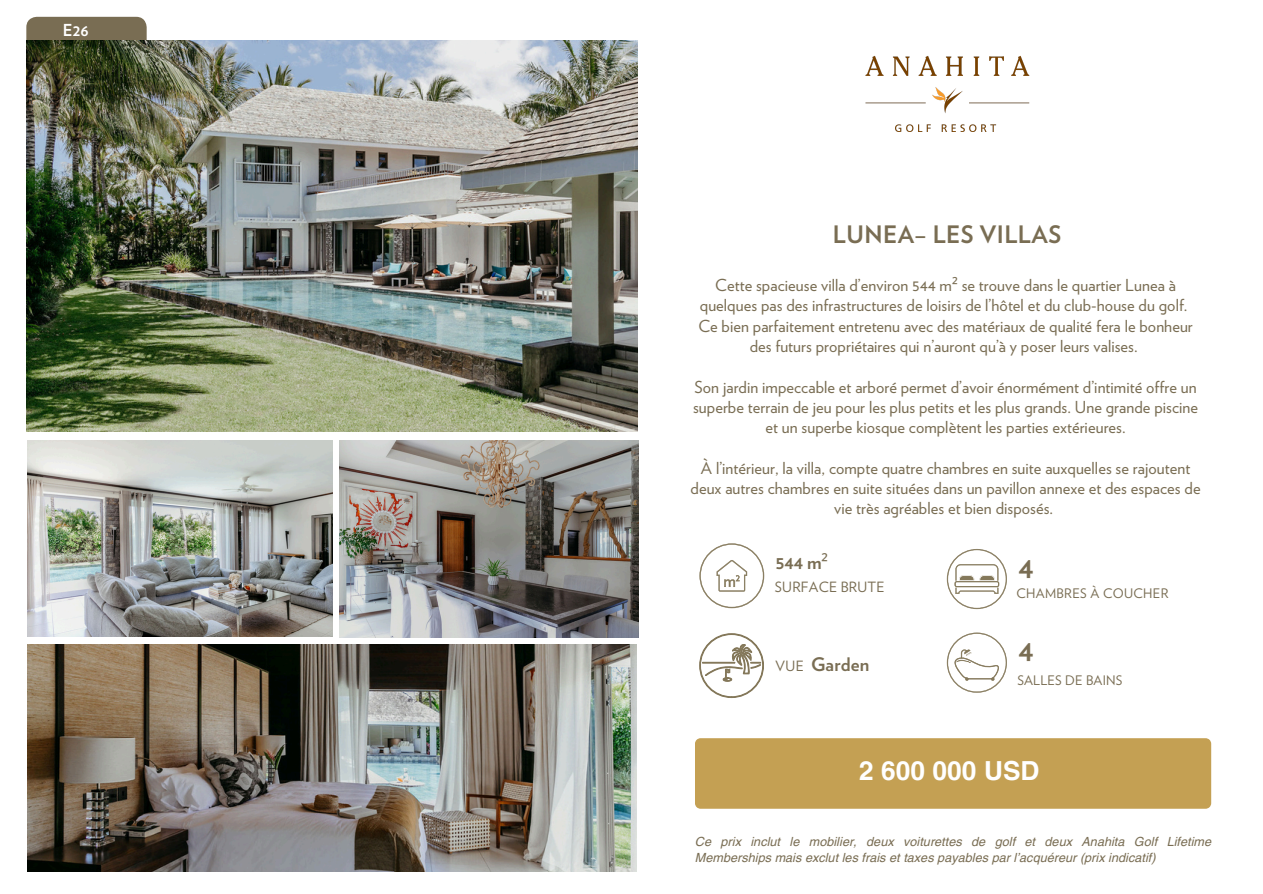
<style>
.page{position:relative;width:1263px;height:894px;background:#fff}
.page>*{position:absolute;margin:0;border:0;box-sizing:border-box;transform-origin:0 0}
.t1{font:700 30.15px "Verlag";color:#796d53}
.t2{font:700 26.25px "Helvetica LT Pro";letter-spacing:.005em;color:#fff}
.t3{font:700 24px "Verlag";letter-spacing:.02em;color:#796d53}
.t4{font:700 18.6px "Verlag";letter-spacing:.01em;color:#796d53}
.t5{font:16.5px/20.2px "Verlag";letter-spacing:.005em;color:#796d53;text-align:center}
.t6{font:700 16.5px "Verlag";color:#fff}
.t7{font:14.1px "Verlag";letter-spacing:.015em;color:#796d53}
.t8{font:13.05px "Verlag";letter-spacing:.025em;color:#796d53}
.t9{font:italic 12.6px/17px "Helvetica LT Pro";letter-spacing:.005em;color:#796d53}
.s1{font-family:"Noto Sans"}
.s2{font-family:"Noto Sans";font-weight:400}
</style>
<div class="page">
<img style="left:865px;top:55px;width:165px;height:77px">
<svg style="left:699px;top:543px;width:65px;height:65px"></svg>
<svg style="left:699px;top:633px;width:65px;height:64px"></svg>
<svg style="left:947px;top:549px;width:60px;height:60px"></svg>
<svg style="left:947px;top:632px;width:60px;height:60px"></svg>
<div style="left:695px;top:738px;width:516px;height:70px;background:#c4a053"></div>
<svg style="left:26px;top:17px;width:121px;height:24px;background:#786d54"></svg>
<img style="left:26px;top:41px;width:611px;height:390px">
<img style="left:28px;top:440px;width:305px;height:196px">
<img style="left:340px;top:440px;width:298px;height:197px">
<img style="left:28px;top:644px;width:609px;height:227px">
<h1 class="t6" style="left:63px;top:23px;width:27px">E26</h1>
<h3 class="t3" style="left:833px;top:224px;width:230px">LUNEA– LES VILLAS</h3>
<h6 class="t5" style="left:698px;top:276px;width:496px">Cette spacieuse villa d’environ 544 m<span class="s1">²</span> se trouve dans le quartier Lunea à quelques pas des infrastructures de loisirs de l’hôtel et du club-house du golf.<br>Ce bien parfaitement entretenu avec des matériaux de qualité fera le bonheur des futurs propriétaires qui n’auront qu’à y poser leurs valises.</h6>
<p class="t5" style="left:693px;top:377px;width:507px">Son jardin impeccable et arboré permet d’avoir énormément d’intimité offre un superbe terrain de jeu pour les plus petits et les plus grands. Une grande piscine et un superbe kiosque complètent les parties extérieures.</p>
<h6 class="t5" style="left:690px;top:458px;width:512px">À l’intérieur, la villa, compte quatre chambres en suite auxquelles se rajoutent deux autres chambres en suite situées dans un pavillon annexe et des espaces de vie très agréables et bien disposés.</h6>
<p class="t4" style="left:775px;top:554px;width:54px">544 m<span class="s2">²</span></p>
<p class="t7" style="left:775px;top:581px;width:111px">SURFACE BRUTE</p>
<p class="t7" style="left:775px;top:659px;width:30px">VUE</p>
<p class="t4" style="left:811px;top:655px;width:60px">Garden</p>
<p class="t1" style="left:1019px;top:554px;width:17px">4</p>
<h5 class="t8" style="left:1016px;top:587px;width:154px">CHAMBRES À COUCHER</h5>
<h2 class="t1" style="left:1019px;top:637px;width:17px">4</h2>
<h5 class="t8" style="left:1017px;top:674px;width:107px">SALLES DE BAINS</h5>
<h5 class="t2" style="left:859px;top:761px;width:182px">2 600 000 USD</h5>
<h3 class="t9" style="left:695px;top:833px;width:518px">Ce prix inclut le mobilier, deux voiturettes de golf et deux Anahita Golf Lifetime<br>Memberships mais exclut les frais et taxes payables par l’acquéreur (prix indicatif)</h3>
</div>
